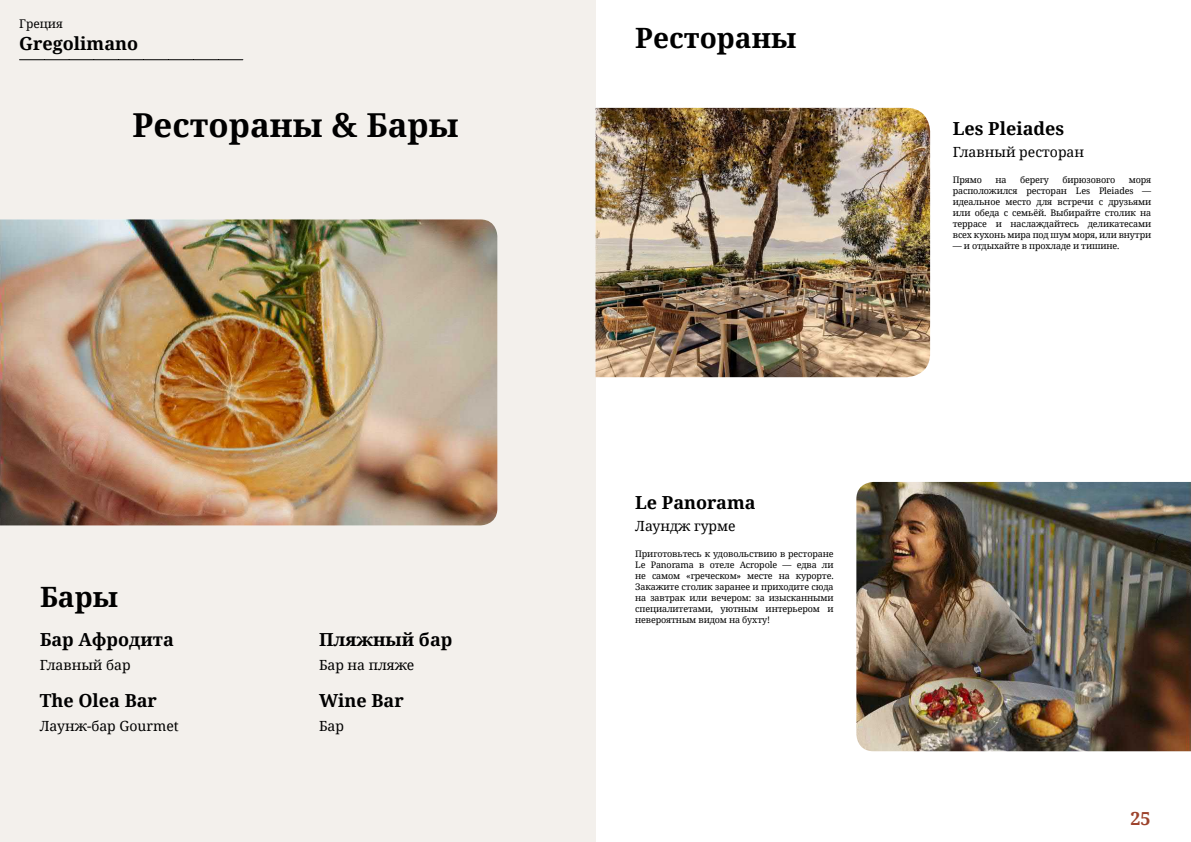
<style>
.page{position:relative;width:1191px;height:842px;background:#fff}
.page>*{position:absolute;margin:0;border:0;box-sizing:border-box;transform-origin:0 0}
.t1{font:700 33px "Noto Serif";color:#000}
.t2{font:700 28px "Noto Serif";color:#000}
.t3{font:700 18px "Noto Serif";color:#000}
.t4{font:700 18px "Noto Serif";color:#9d432c}
.t5{font:14px "Noto Serif";color:#000}
.t6{font:12px "Noto Serif";color:#000}
.t7{font:9px/11px "Noto Serif";letter-spacing:-.015em;color:#000;text-align:justify}
</style>
<div class="page">
<div style="left:0;top:0;width:595px;height:842px;background:#f3f0ec"></div>
<img style="left:0;top:219px;width:497px;height:306px">
<img style="left:595px;top:108px;width:335px;height:269px">
<img style="left:856px;top:482px;width:335px;height:269px">
<svg style="left:20px;top:59px;width:223px;height:1px"></svg>
<h3 class="t6" style="left:19px;top:16px;width:45px">Греция</h3>
<h3 class="t3" style="left:19px;top:31px;width:120px">Gregolimano</h3>
<h1 class="t1" style="left:133px;top:102px;width:327px">Рестораны &amp; Бары</h1>
<h2 class="t2" style="left:40px;top:577px;width:80px">Бары</h2>
<h3 class="t3" style="left:40px;top:627px;width:136px">Бар Афродита</h3>
<h3 class="t5" style="left:40px;top:656px;width:93px">Главный бар</h3>
<h3 class="t3" style="left:40px;top:687px;width:119px">The Olea Bar</h3>
<h3 class="t5" style="left:40px;top:716px;width:141px">Лаунж-бар Gourmet</h3>
<h3 class="t3" style="left:319px;top:627px;width:135px">Пляжный бар</h3>
<h3 class="t5" style="left:319px;top:656px;width:97px">Бар на пляже</h3>
<h3 class="t3" style="left:319px;top:687px;width:86px">Wine Bar</h3>
<h3 class="t5" style="left:319px;top:716px;width:26px">Бар</h3>
<h2 class="t2" style="left:635px;top:19px;width:163px">Рестораны</h2>
<h3 class="t3" style="left:635px;top:490px;width:122px">Le Panorama</h3>
<h3 class="t5" style="left:635px;top:516px;width:102px">Лаундж гурме</h3>
<p class="t7" style="left:635px;top:548px;width:200px">Приготовьтесь к удовольствию в ресторане Le Panorama в отеле Acropole — едва ли не самом «греческом» месте на курорте.<br>Закажите столик заранее и приходите сюда на завтрак или вечером: за изысканными специалитетами, уютным интерьером и невероятным видом на бухту!</p>
<h3 class="t3" style="left:952px;top:116px;width:113px">Les Pleiades</h3>
<h3 class="t5" style="left:952px;top:142px;width:133px">Главный ресторан</h3>
<p class="t7" style="left:952px;top:174px;width:31px">Прямо</p>
<p class="t7" style="left:995px;top:174px;width:13px">на</p>
<p class="t7" style="left:1020px;top:174px;width:30px">берегу</p>
<p class="t7" style="left:1062px;top:174px;width:54px">бирюзового</p>
<p class="t7" style="left:952px;top:174px;width:200px;text-indent:176px">моря расположился ресторан Les Pleiades — идеальное место для встречи с друзьями или обеда с семьёй. Выбирайте столик на террасе и наслаждайтесь деликатесами всех кухонь мира под шум моря, или внутри</p>
<p class="t7" style="left:952px;top:240px;width:168px">— и отдыхайте в прохладе и тишине.</p>
<h3 class="t4" style="left:1130px;top:806px;width:22px">25</h3>
</div>
